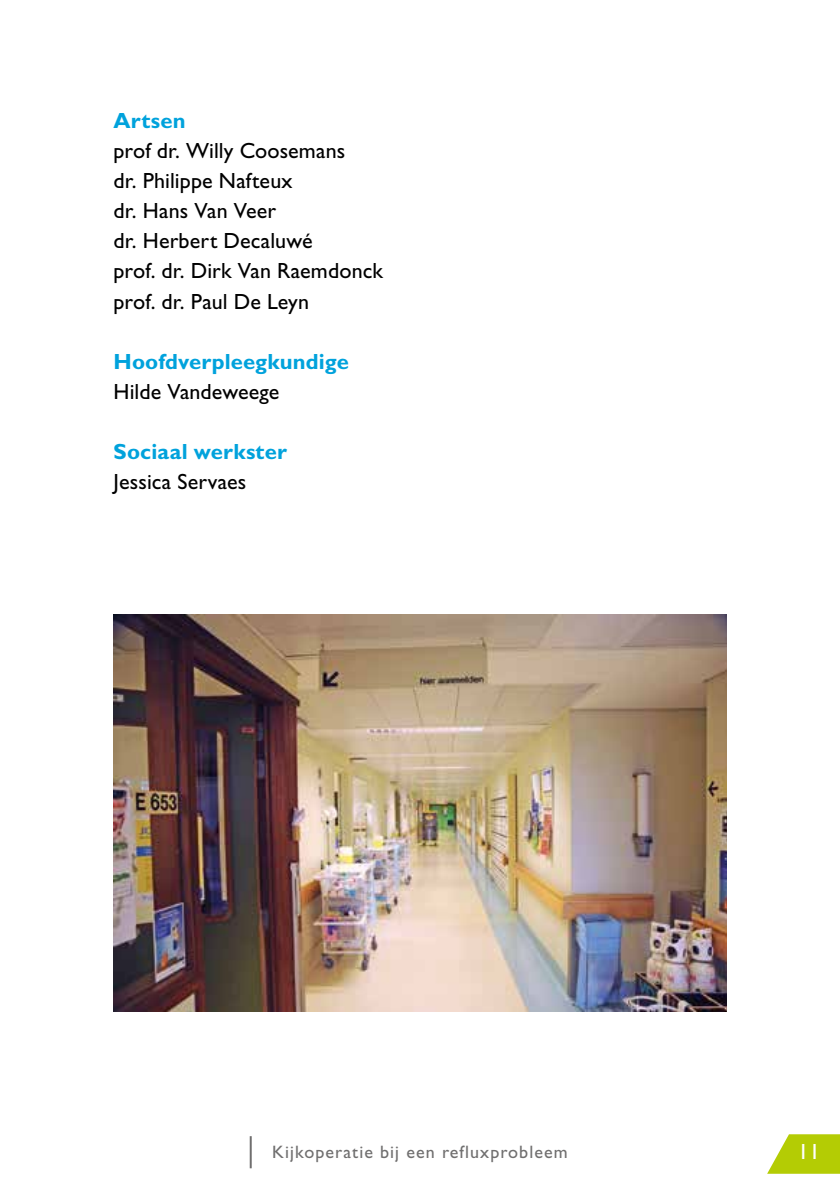
<style>
.page{position:relative;width:840px;height:1191px;background:#fff}
.page>*{position:absolute;margin:0;border:0;box-sizing:border-box;transform-origin:0 0}
.t1{font:22px "Gill Sans Std";letter-spacing:.005em;color:#000}
.t2{font:700 22px "Gill Sans Std";letter-spacing:.01em;color:#00a2dc}
.t3{font:22px "Gill Sans Std";color:#fff}
.t4{font:18px "Gill Sans Std";letter-spacing:.06em;color:#706f6f}
</style>
<div class="page">
<svg style="left:767px;top:1134px;width:72px;height:39px"></svg>
<hr style="left:249px;top:1136px;width:2px;height:32px;background:#706f6f">
<img style="left:113px;top:615px;width:613px;height:396px">
<p class="t2" style="left:113px;top:108px;width:74px">Artsen</p>
<p class="t1" style="left:113px;top:138px;width:233px">prof dr. Willy Coosemans</p>
<p class="t1" style="left:113px;top:168px;width:180px">dr. Philippe Nafteux</p>
<p class="t1" style="left:113px;top:198px;width:164px">dr. Hans Van Veer</p>
<p class="t1" style="left:113px;top:228px;width:200px">dr. Herbert Decaluwé</p>
<p class="t1" style="left:113px;top:258px;width:271px">prof. dr. Dirk Van Raemdonck</p>
<p class="t1" style="left:113px;top:288px;width:197px">prof. dr. Paul De Leyn</p>
<p class="t2" style="left:113px;top:348px;width:237px">Hoofdverpleegkundige</p>
<p class="t1" style="left:113px;top:378px;width:167px">Hilde Vandeweege</p>
<p class="t2" style="left:113px;top:438px;width:175px">Sociaal werkster</p>
<p class="t1" style="left:113px;top:468px;width:134px">Jessica Servaes</p>
<p class="t4" style="left:272px;top:1141px;width:297px">Kijkoperatie bij een refluxprobleem</p>
<p class="t3" style="left:797px;top:1138px;width:23px">11</p>
</div>
